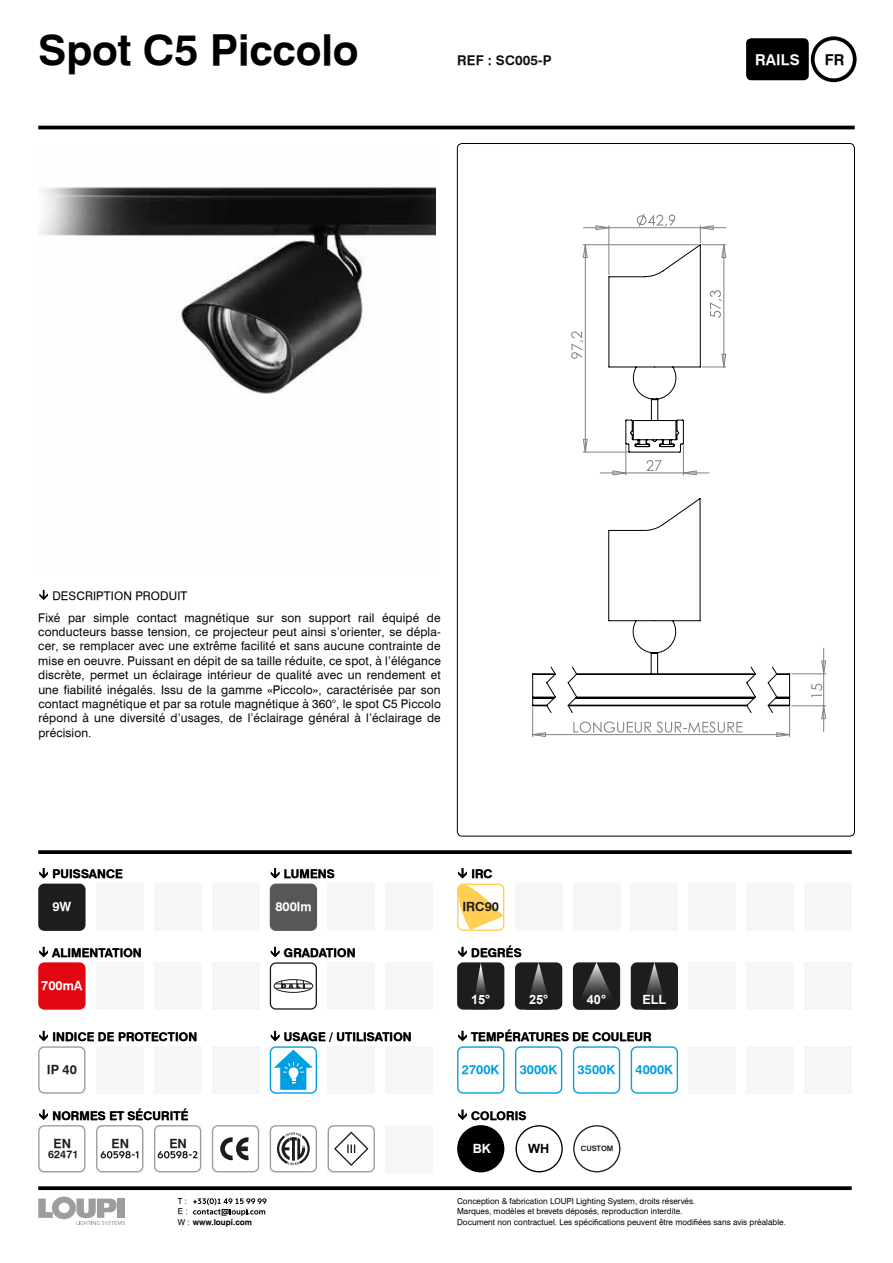
<style>
.page{position:relative;width:893px;height:1263px;background:#fff}
.page>*{position:absolute;margin:0;border:0;box-sizing:border-box;transform-origin:0 0}
.t1{font:700 42.75px "Geneva";letter-spacing:-.005em;color:#000}
.t2{font:700 15px "Geneva";letter-spacing:.005em;color:#fff}
.t3{font:700 15px "Geneva";color:#000}
.t4{font:700 13.5px "Geneva";letter-spacing:.01em;color:#12110b}
.t5{font:700 12.75px "Geneva";color:#009ee2}
.t6{font:700 12.75px "Geneva";color:#1d1d1b}
.t7{font:700 12.75px "Arial";color:#fff}
.t8{font:700 12.75px "Geneva";color:#fff}
.t9{font:700 12.75px "Arial";color:#000}
.t10{font:12px/14.4px "Geneva";letter-spacing:.01em;color:#000}
.t11{font:700 12px "Geneva";letter-spacing:.005em;color:#000}
.t12{font:700 10.65px "Geneva";color:#1d1d1b}
.t13{font:8.25px/10.5px "Geneva";color:#000}
.t14{font:700 8.25px/10.5px "Geneva";color:#000}
.t15{font:700 7.5px "Geneva";letter-spacing:-.01em;color:#1d1d1b}
.s1{font-family:"Arial";font-size:12.75px;color:#fff}
.s2{font-weight:400}
.s3{font-family:"Myriad Pro"}
</style>
<div class="page">
<svg style="left:38px;top:1186px;width:814px;height:4px;fill:#000"></svg>
<svg style="left:38px;top:1197px;width:87px;height:28px"></svg>
<svg style="left:193px;top:1198px;width:74px;height:18px"></svg>
<hr style="left:38px;top:126px;width:817px;height:3px;background:#000">
<svg style="left:39px;top:590px;width:9px;height:10px"></svg>
<svg style="left:38px;top:850px;width:814px;height:4px;fill:#000"></svg>
<svg style="left:547px;top:707px;width:226px;height:6px"></svg>
<svg style="left:776px;top:731px;width:15px;height:7px"></svg>
<svg style="left:532px;top:731px;width:15px;height:7px"></svg>
<hr style="left:533px;top:734px;width:257px;height:1px;background:#818181">
<hr style="left:789px;top:707px;width:1px;height:30px;background:#818181">
<hr style="left:532px;top:707px;width:1px;height:30px;background:#818181">
<svg style="left:821px;top:705px;width:6px;height:26px"></svg>
<hr style="left:823px;top:674px;width:1px;height:32px;background:#818181">
<svg style="left:821px;top:648px;width:6px;height:27px"></svg>
<hr style="left:792px;top:705px;width:34px;height:1px;background:#818181">
<hr style="left:792px;top:673px;width:34px;height:1px;background:#818181">
<svg style="left:532px;top:498px;width:259px;height:209px"></svg>
<svg style="left:571px;top:214px;width:156px;height:262px"></svg>
<svg style="left:811px;top:684px;width:11px;height:13px"></svg>
<svg style="left:573px;top:721px;width:169px;height:12px"></svg>
<img style="left:38px;top:187px;width:398px;height:207px">
<svg style="left:458px;top:947px;width:9px;height:10px"></svg>
<svg style="left:39px;top:868px;width:9px;height:10px"></svg>
<svg style="left:271px;top:868px;width:8px;height:10px"></svg>
<svg style="left:38px;top:947px;width:10px;height:63px"></svg>
<svg style="left:458px;top:868px;width:9px;height:10px"></svg>
<svg style="left:458px;top:1110px;width:9px;height:10px"></svg>
<svg style="left:38px;top:1031px;width:48px;height:63px"></svg>
<svg style="left:38px;top:1110px;width:48px;height:62px"></svg>
<svg style="left:328px;top:1125px;width:47px;height:47px"></svg>
<svg style="left:96px;top:1125px;width:47px;height:47px"></svg>
<svg style="left:154px;top:1125px;width:47px;height:47px"></svg>
<svg style="left:270px;top:1125px;width:47px;height:47px"></svg>
<svg style="left:212px;top:1125px;width:47px;height:47px"></svg>
<div style="left:239px;top:1146px;width:9px;height:5px;background:#1d1d1b"></div>
<svg style="left:270px;top:1031px;width:47px;height:63px"></svg>
<div style="left:38px;top:962px;width:48px;height:48px;background:#e20613;border-radius:6px"></div>
<div style="left:38px;top:884px;width:48px;height:47px;background:#1d1d1b;border-radius:6px"></div>
<div style="left:270px;top:884px;width:47px;height:47px;background:#575756;border-radius:6px"></div>
<svg style="left:457px;top:1031px;width:47px;height:63px"></svg>
<svg style="left:515px;top:1046px;width:47px;height:48px"></svg>
<svg style="left:573px;top:1046px;width:47px;height:48px"></svg>
<svg style="left:631px;top:1046px;width:47px;height:48px"></svg>
<svg style="left:457px;top:884px;width:47px;height:47px"></svg>
<svg style="left:270px;top:947px;width:47px;height:63px"></svg>
<div style="left:746px;top:38px;width:63px;height:42px;background:#000;border-radius:5px"></div>
<div style="left:811px;top:36px;width:46px;height:46px;border:4px solid #000;border-radius:50%"></div>
<div style="left:457px;top:962px;width:47px;height:48px;background:#1d1d1b;border-radius:6px"></div>
<svg style="left:475px;top:963px;width:11px;height:32px"></svg>
<div style="left:515px;top:962px;width:47px;height:48px;background:#1d1d1b;border-radius:6px"></div>
<svg style="left:526px;top:962px;width:25px;height:48px"></svg>
<div style="left:573px;top:962px;width:47px;height:48px;background:#1d1d1b;border-radius:6px"></div>
<svg style="left:576px;top:962px;width:41px;height:35px"></svg>
<div style="left:631px;top:962px;width:47px;height:48px;background:#1d1d1b;border-radius:6px"></div>
<svg style="left:642px;top:962px;width:25px;height:48px"></svg>
<div style="left:457px;top:1125px;width:47px;height:47px;background:#000;border-radius:50%"></div>
<svg style="left:515px;top:1125px;width:48px;height:47px"></svg>
<svg style="left:573px;top:1125px;width:47px;height:47px"></svg>
<div style="left:584px;top:1140px;width:25px;height:13px;background:#fff"></div>
<h1 class="t1" style="left:38px;top:24px;width:322px">Spot C5 Piccolo</h1>
<p class="t4" style="left:457px;top:52px;width:96px">REF : SC005-P</p>
<p class="t2" style="left:755px;top:50px;width:46px">RAILS</p>
<p class="t3" style="left:825px;top:50px;width:21px">FR</p>
<p class="t10" style="left:38px;top:585px;width:404px;line-height:21.5px;text-indent:14px">DESCRIPTION PRODUIT<br>Fixé par simple contact magnétique sur son support rail équipé de</p>
<p class="t10" style="left:38px;top:624px;width:404px;text-align:justify">conducteurs basse tension, ce projecteur peut ainsi s’orienter, se dépla&shy;cer, se remplacer avec une extrême facilité et sans aucune contrainte de mise en oeuvre. Puissant en dépit de sa taille réduite, ce spot, à l’élégance discrète, permet un éclairage intérieur de qualité avec un rendement et une fiabilité inégalés. Issu de la gamme «Piccolo», caractérisée par son contact magnétique et par sa rotule magnétique à 360°, le spot C5 Piccolo répond à une diversité d’usages, de l’éclairage général à l’éclairage de précision.</p>
<p class="t11" style="left:52px;top:867px;width:72px">PUISSANCE</p>
<p class="t11" style="left:284px;top:867px;width:52px">LUMENS</p>
<p class="t11" style="left:471px;top:867px;width:23px">IRC</p>
<p class="t8" style="left:52px;top:899px;width:21px">9W</p>
<p class="t8" style="left:275px;top:899px;width:38px">800lm</p>
<p class="t6" style="left:462px;top:899px;width:38px">IRC90</p>
<p class="t11" style="left:52px;top:946px;width:91px">ALIMENTATION</p>
<p class="t11" style="left:284px;top:946px;width:73px">GRADATION</p>
<p class="t11" style="left:471px;top:946px;width:52px">DEGRÉS</p>
<p class="t8" style="left:41px;top:978px;width:43px">700mA</p>
<p class="t7" style="left:471px;top:990px;width:21px">15°</p>
<p class="t7" style="left:529px;top:990px;width:21px">25°</p>
<p class="t7" style="left:587px;top:990px;width:21px">40°</p>
<p class="t7" style="left:642px;top:990px;width:26px">ELL</p>
<p class="t11" style="left:52px;top:1030px;width:146px">INDICE DE PROTECTION</p>
<p class="t11" style="left:284px;top:1030px;width:129px">USAGE / UTILISATION</p>
<p class="t11" style="left:471px;top:1030px;width:182px">TEMPÉRATURES DE COULEUR</p>
<p class="t6" style="left:47px;top:1062px;width:31px">IP 40</p>
<p class="t5" style="left:462px;top:1062px;width:39px">2700K</p>
<p class="t5" style="left:520px;top:1062px;width:39px">3000K</p>
<p class="t5" style="left:578px;top:1062px;width:39px">3500K</p>
<p class="t5" style="left:635px;top:1062px;width:39px">4000K</p>
<p class="t11" style="left:52px;top:1108px;width:138px">NORMES ET SÉCURITÉ</p>
<p class="t11" style="left:471px;top:1108px;width:57px">COLORIS</p>
<p class="t6" style="left:54px;top:1135px;width:19px">EN</p>
<p class="t12" style="left:48px;top:1148px;width:32px">62471</p>
<p class="t6" style="left:111px;top:1135px;width:19px">EN</p>
<p class="t6" style="left:169px;top:1135px;width:19px">EN</p>
<p class="t7" style="left:473px;top:1139px;width:20px">BK</p>
<p class="t9" style="left:528px;top:1139px;width:23px">WH</p>
<p class="t15" style="left:581px;top:1144px;width:34px">CU<span class="s1">AL</span>STOM</p>
<p class="t14" style="left:178px;top:1196px;width:76px"><span class="s2">T :<br>E :<br>W :</span> www.loupi.com</p>
<p class="t13" style="left:457px;top:1196px;width:330px">Conception &amp; fabrication LOUPI Lighting System, droits réservés.<br>Marques, modèles et brevets déposés, reproduction interdite.<br>Document non contractuel. Les spéci<span class="s3">fi</span>cations peuvent être modi<span class="s3">fi</span>ées sans avis préalable.</p>
</div>
